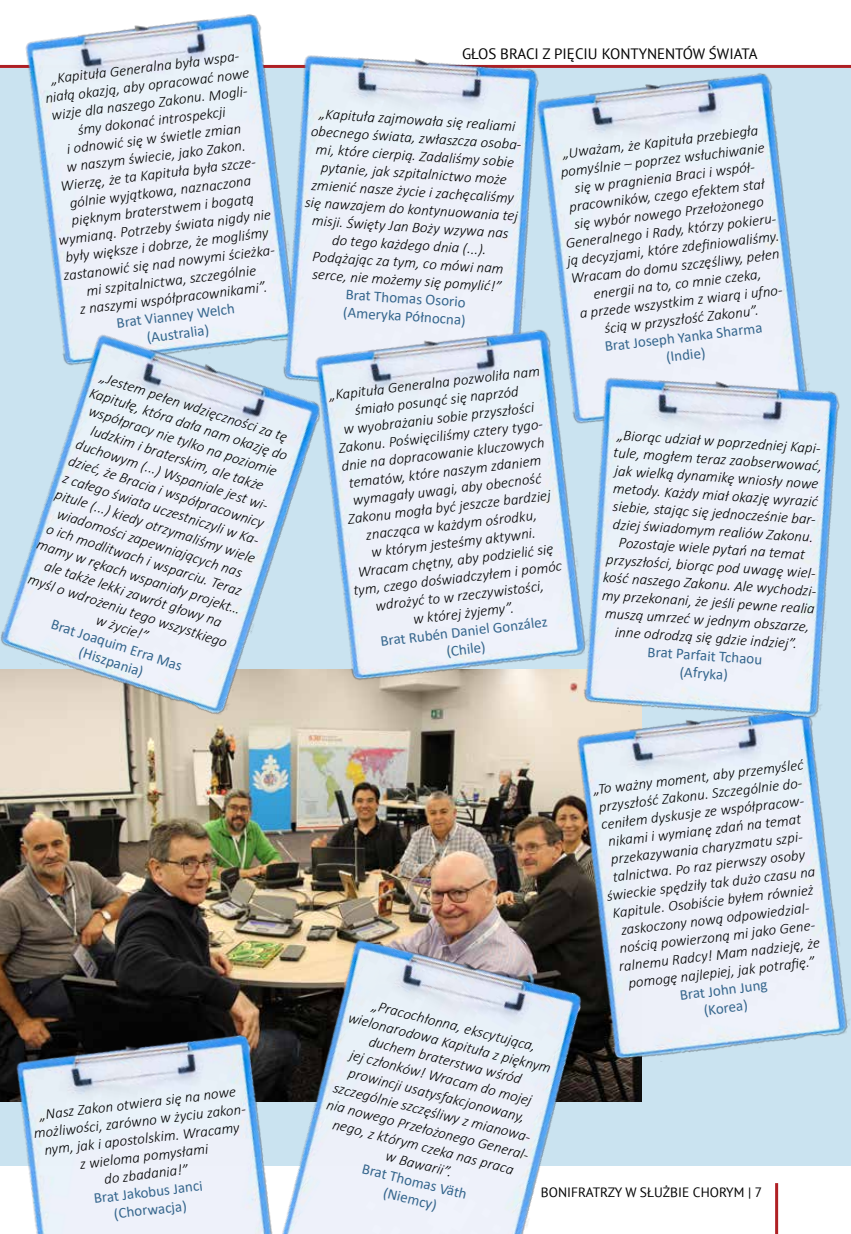
<style>
.page{position:relative;width:851px;height:1234px;background:#fff}
.page>*{position:absolute;margin:0;border:0;box-sizing:border-box;transform-origin:0 0}
.t1{font:italic 300 15px/17.9px "Calibri";color:#000;text-align:center}
.t2{font:15px/17.9px "Calibri";color:#35668d;text-align:center}
.t3{font:15px "PT Sans";color:#000}
.t4{font:13.5px "PT Sans";color:#000}
</style>
<div class="page">
<hr style="left:775px;top:1182px;width:3px;height:51px;background:#af2024">
<img style="left:0;top:24px;width:170px;height:210px">
<img style="left:170px;top:14px;width:286px;height:241px">
<img style="left:456px;top:64px;width:394px;height:210px">
<img style="left:0;top:726px;width:496px;height:233px">
<img style="left:496px;top:793px;width:354px;height:310px">
<img style="left:0;top:959px;width:170px;height:274px">
<img style="left:170px;top:837px;width:532px;height:396px">
<img style="left:0;top:234px;width:438px;height:555px">
<img style="left:470px;top:274px;width:380px;height:519px">
<img style="left:235px;top:255px;width:433px;height:471px">
<p class="t1" style="left:38px;top:71px;width:218px;rotate:-7deg">„Kapituła Generalna była wspa&shy;niałą okazją, aby opracować nowe wizje dla naszego Zakonu. Mogli&shy;śmy dokonać introspekcji<br>i odnowić się w świetle zmian<br>w naszym świecie, jako Zakon.<br>Wierzę, że ta Kapituła była szcze&shy;gólnie wyjątkowa, naznaczona pięknym braterstwem i bogatą wymianą. Potrzeby świata nigdy nie były większe i dobrze, że mogliśmy zastanowić się nad nowymi ścieżka&shy;mi szpitalnictwa, szczególnie<br>z naszymi współpracownikami”.</p>
<p class="t2" style="left:115px;top:313px;width:120px;rotate:-7deg">Brat Vianney Welch (Australia)</p>
<p class="t1" style="left:95px;top:365px;width:215px;rotate:18deg">„Jestem pełen wdzięczności za tę<br>Kapitułę, która dała nam okazję do współpracy nie tylko na poziomie ludzkim i braterskim, ale także duchowym (...) Wspaniale jest wi&shy;dzieć, że Bracia i współpracownicy z całego świata uczestniczyli w Ka&shy;pitule (...) kiedy otrzymaliśmy wiele wiadomości zapewniających nas<br>o ich modlitwach i wsparciu. Teraz mamy w rękach wspaniały projekt… ale także lekki zawrót głowy na myśl o wdrożeniu tego wszystkiego w życie!”</p>
<p class="t2" style="left:54px;top:614px;width:138px;rotate:18deg">Brat Joaquim Erra Mas (Hiszpania)</p>
<p class="t3" style="left:462px;top:44px;width:297px">GŁOS BRACI Z PIĘCIU KONTYNENTÓW ŚWIATA</p>
<p class="t1" style="left:312px;top:103px;width:215px;rotate:4deg">„Kapituła zajmowała się realiami obecnego świata, zwłaszcza osoba&shy;mi, które cierpią. Zadaliśmy sobie pytanie, jak szpitalnictwo może zmienić nasze życie i zachęcaliśmy się nawzajem do kontynuowania tej misji. Święty Jan Boży wzywa nas do tego każdego dnia (...).<br>Podążając za tym, co mówi nam serce, nie możemy się pomylić!”</p>
<p class="t2" style="left:345px;top:284px;width:124px;text-align:left;rotate:4deg">Brat Thomas Osorio (Ameryka Północna)</p>
<p class="t1" style="left:553px;top:146px;width:217px;rotate:-7deg">„Uważam, że Kapituła przebiegła pomyślnie – poprzez wsłuchiwanie się w pragnienia Braci i współ&shy;pracowników, czego efektem stał się wybór nowego Przełożonego<br>Generalnego i Rady, którzy pokieru&shy;ją decyzjami, które zdefi niowaliśmy.<br>Wracam do domu szczęśliwy, pełen energii na to, co mnie czeka,<br>a przede wszystkim z wiarą i ufno&shy;ścią w przyszłość Zakonu”.</p>
<p class="t2" style="left:603px;top:337px;width:160px;rotate:-7deg">Brat Joseph Yanka Sharma (Indie)</p>
<p class="t1" style="left:328px;top:386px;width:213px;rotate:-7deg">„Kapituła Generalna pozwoliła nam śmiało posunąć się naprzód<br>w wyobrażaniu sobie przyszłości<br>Zakonu. Poświęciliśmy cztery tygo&shy;dnie na dopracowanie kluczowych tematów, które naszym zdaniem wymagały uwagi, aby obecność<br>Zakonu mogła być jeszcze bardziej znacząca w każdym ośrodku,<br>w którym jesteśmy aktywni.<br>Wracam chętny, aby podzielić się tym, czego doświadczyłem i pomóc wdrożyć to w rzeczywistości,<br>w której żyjemy”.</p>
<p class="t2" style="left:379px;top:632px;width:170px;rotate:-7deg">Brat Rubén Daniel González (Chile)</p>
<p class="t1" style="left:613px;top:425px;width:216px;rotate:4deg">„Biorąc udział w poprzedniej Kapi&shy;tule, mogłem teraz zaobserwować, jak wielką dynamikę wniosły nowe metody. Każdy miał okazję wyrazić siebie, stając się jednocześnie bar&shy;dziej świadomym realiów Zakonu.<br>Pozostaje wiele pytań na temat przyszłości, biorąc pod uwagę wiel&shy;kość naszego Zakonu. Ale wychodzi&shy;my przekonani, że jeśli pewne realia muszą umrzeć w jednym obszarze, inne odrodzą się gdzie indziej”.</p>
<p class="t2" style="left:648px;top:642px;width:116px;rotate:4deg">Brat Parfait Tchaou (Afryka)</p>
<p class="t1" style="left:31px;top:1106px;width:217px;rotate:-7deg">„Nasz Zakon otwiera się na nowe możliwości, zarówno w życiu zakon&shy;nym, jak i apostolskim. Wracamy<br>z wieloma pomysłami<br>do zbadania!”</p>
<p class="t2" style="left:93px;top:1188px;width:111px;rotate:-7deg">Brat Jakobus Janci (Chorwacja)</p>
<p class="t1" style="left:592px;top:780px;width:213px;rotate:-7deg">„To ważny moment, aby przemyśleć przyszłość Zakonu. Szczególnie do&shy;ceniłem dyskusje ze współpracow&shy;nikami i wymianę zdań na temat przekazywania charyzmatu szpi&shy;talnictwa. Po raz pierwszy osoby świeckie spędziły tak dużo czasu na Kapitule. Osobiście byłem również zaskoczony nową odpowiedzial&shy;nością powierzoną mi jako Gene&shy;ralnemu Radcy! Mam nadzieję, że pomogę najlepiej, jak potrafi ę.”</p>
<p class="t2" style="left:678px;top:985px;width:89px;rotate:-7deg">Brat John Jung (Korea)</p>
<p class="t1" style="left:355px;top:991px;width:212px;rotate:14deg">„Pracochłonna, ekscytująca, wielonarodowa Kapituła z pięknym duchem braterstwa wśród<br>jej członków! Wracam do mojej prowincji usatysfakcjonowany, szczególnie szczęśliwy z mianowa&shy;nia nowego Przełożonego General&shy;nego, z którym czeka nas praca<br>w Bawarii”.</p>
<p class="t2" style="left:364px;top:1158px;width:109px;rotate:14deg">Brat Thomas Väth (Niemcy)</p>
<p class="t4" style="left:541px;top:1183px;width:223px">BONIFRATRZY W SŁUŻBIE CHORYM | 7</p>
</div>
